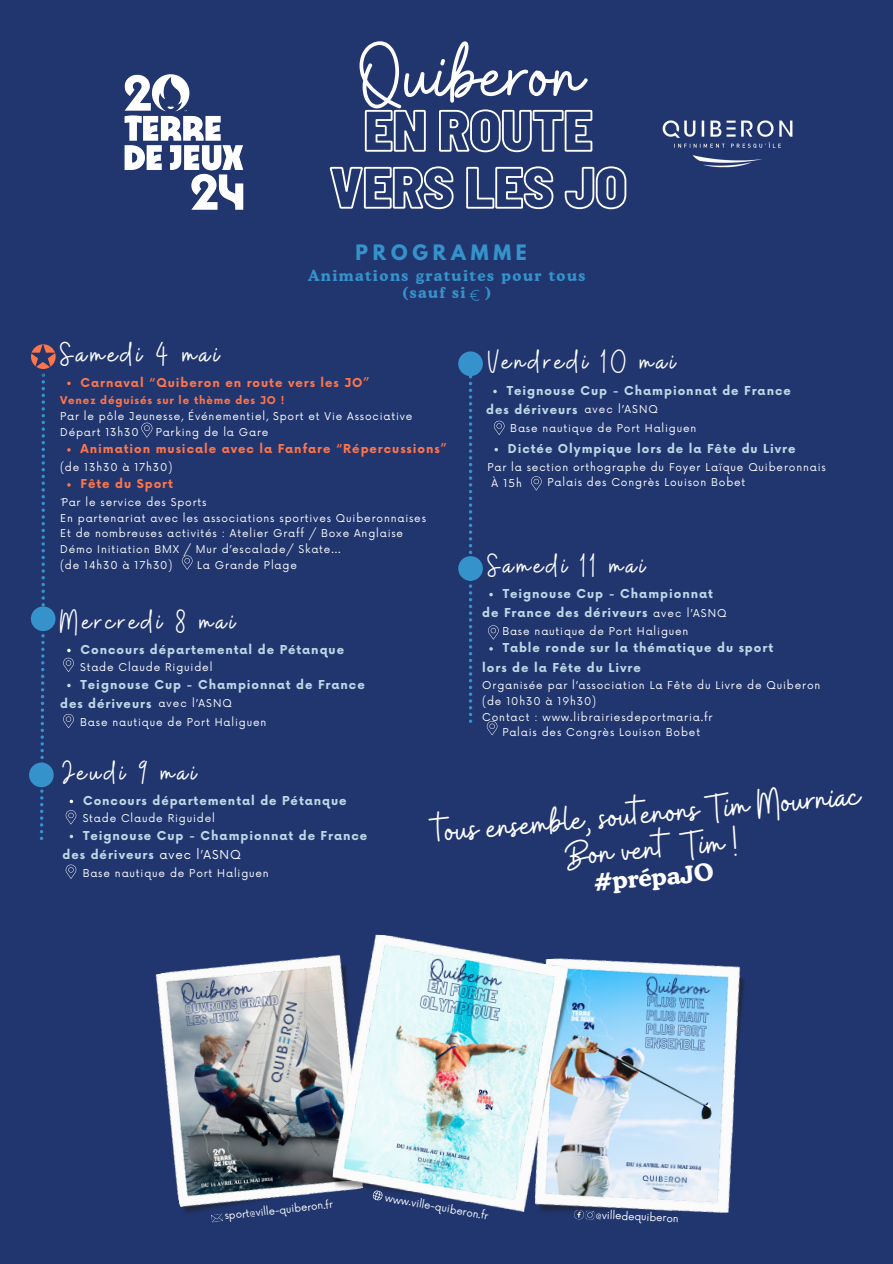
<style>
.page{position:relative;width:893px;height:1264px;background:#fff}
.page>*{position:absolute;margin:0;border:0;box-sizing:border-box;transform-origin:0 0}
.t1{font:93.3px "Buffalo";color:#fff}
.t2{font:42px/35px "Buffalo";color:#fff;text-align:center}
.t3{font:33.9px "Buffalo";letter-spacing:.1em;color:#fff}
.t4{font:33px "Buffalo";letter-spacing:.1em;color:#fff}
.t5{font:700 24px "Cooper BT";color:#fff}
.t6{font:700 18.9px "League Spartan";letter-spacing:.255em;color:#3692cb}
.t7{font:700 15px "Cooper BT";letter-spacing:.1em;color:#3692cb}
.t8{font:700 12px "Now";letter-spacing:.08em;color:#bfd8e6}
.t9{font:700 12px "Now";letter-spacing:.08em;color:#ff754a}
.t10{font:10.5px "Now";letter-spacing:.08em;color:#fff}
.t11{font:10.5px "Now";letter-spacing:.1em;color:#fff}
.t12{font:700 10.5px "Now";letter-spacing:.08em;color:#ff754a}
.t13{font:10.2px "Now";color:#fff}
.t14{font:10.05px "Now";color:#fff}
.s1{font-weight:400;color:#fff}
</style>
<div class="page">
<div style="left:0;top:0;width:892px;height:1263px;background:#21366f"></div>
<div style="left:458px;top:351px;width:25px;height:25px;background:#3692cb;border-radius:50%"></div>
<svg style="left:141px;top:422px;width:11px;height:15px"></svg>
<img style="left:575px;top:959px;width:170px;height:261px">
<img style="left:155px;top:955px;width:176px;height:268px">
<img style="left:331px;top:934px;width:244px;height:278px">
<svg style="left:573px;top:1209px;width:21px;height:10px"></svg>
<svg style="left:371px;top:1189px;width:13px;height:12px"></svg>
<svg style="left:182px;top:555px;width:10px;height:14px"></svg>
<svg style="left:66px;top:864px;width:10px;height:14px"></svg>
<img style="left:662px;top:120px;width:131px;height:48px">
<svg style="left:364px;top:109px;width:229px;height:44px"></svg>
<svg style="left:329px;top:166px;width:298px;height:44px"></svg>
<img style="left:124px;top:74px;width:120px;height:136px">
<svg style="left:211px;top:1213px;width:12px;height:9px"></svg>
<svg style="left:494px;top:421px;width:10px;height:14px"></svg>
<svg style="left:494px;top:448px;width:4px;height:3px"></svg>
<svg style="left:531px;top:476px;width:10px;height:14px"></svg>
<div style="left:458px;top:556px;width:25px;height:25px;background:#3692cb;border-radius:50%"></div>
<svg style="left:462px;top:354px;width:17px;height:369px"></svg>
<svg style="left:489px;top:593px;width:4px;height:3px"></svg>
<svg style="left:489px;top:647px;width:4px;height:3px"></svg>
<svg style="left:487px;top:721px;width:10px;height:14px"></svg>
<svg style="left:488px;top:625px;width:10px;height:14px"></svg>
<svg style="left:29px;top:344px;width:47px;height:496px"></svg>
<svg style="left:469px;top:290px;width:10px;height:11px"></svg>
<p class="t1" style="left:359px;top:15px;width:225px">Quiberon</p>
<p class="t6" style="left:355px;top:243px;width:173px">PROGRAMME</p>
<p class="t7" style="left:308px;top:266px;width:279px">Animations gratuites pour tous</p>
<p class="t7" style="left:402px;top:283px;width:65px">(sauf si</p>
<p class="t7" style="left:485px;top:283px;width:7px">)</p>
<h6 class="t3" style="left:60px;top:332px;width:160px">Samedi 4 mai</h6>
<p class="t9" style="left:81px;top:376px;width:290px">Carnaval “Quiberon en route vers les JO”</p>
<p class="t12" style="left:60px;top:395px;width:226px">Venez déguisés sur le thème des JO !</p>
<h4 class="t10" style="left:60px;top:410px;width:354px">Par le pôle Jeunesse, Événementiel, Sport et Vie Associative</h4>
<p class="t10" style="left:60px;top:426px;width:80px">Départ 13h30</p>
<p class="t10" style="left:156px;top:426px;width:114px">Parking de la Gare</p>
<p class="t9" style="left:81px;top:442px;width:367px">Animation musicale avec la Fanfare “Répercussions”</p>
<h4 class="t10" style="left:60px;top:461px;width:114px">(de 13h30 à 17h30)</h4>
<p class="t9" style="left:81px;top:477px;width:94px">Fête du Sport</p>
<p class="t10" style="left:60px;top:496px;width:148px">¨Par le service des Sports</p>
<p class="t10" style="left:60px;top:512px;width:367px">En partenariat avec les associations sportives Quiberonnaises</p>
<p class="t10" style="left:60px;top:528px;width:344px">Et de nombreuses activités : Atelier Graff / Boxe Anglaise</p>
<p class="t10" style="left:60px;top:543px;width:282px">Démo Initiation BMX / Mur d’escalade/ Skate...</p>
<p class="t10" style="left:60px;top:559px;width:114px">(de 14h30 à 17h30)</p>
<p class="t10" style="left:197px;top:559px;width:101px">La Grande Plage</p>
<p class="t4" style="left:60px;top:600px;width:176px">Mercredi 8 mai</p>
<h4 class="t8" style="left:81px;top:643px;width:265px">Concours départemental de Pétanque</h4>
<p class="t10" style="left:80px;top:662px;width:134px">Stade Claude Riguidel</p>
<p class="t8" style="left:81px;top:678px;width:286px">Teignouse Cup - Championnat de France</p>
<p class="t8" style="left:60px;top:697px;width:93px">des dériveurs</p>
<p class="t10" style="left:80px;top:716px;width:188px">Base nautique de Port Haliguen</p>
<p class="t11" style="left:158px;top:697px;width:75px">avec l’ASNQ</p>
<p class="t4" style="left:63px;top:751px;width:135px">Jeudi 9 mai</p>
<h4 class="t4" style="left:488px;top:340px;width:189px">Vendredi 10 mai</h4>
<p class="t11" style="left:584px;top:404px;width:75px">avec l’ASNQ</p>
<p class="t8" style="left:506px;top:384px;width:286px">Teignouse Cup - Championnat de France</p>
<p class="t8" style="left:486px;top:403px;width:93px">des dériveurs</p>
<p class="t10" style="left:510px;top:422px;width:188px">Base nautique de Port Haliguen</p>
<p class="t8" style="left:508px;top:442px;width:289px">Dictée Olympique lors de la Fête du Livre</p>
<p class="t10" style="left:487px;top:461px;width:340px">Par la section orthographe du Foyer Laïque Quiberonnais</p>
<p class="t10" style="left:491px;top:477px;width:32px">À 15h</p>
<p class="t10" style="left:547px;top:476px;width:199px">Palais des Congrès Louison Bobet</p>
<p class="t4" style="left:487px;top:544px;width:159px">Samedi 11 mai</p>
<p class="t8" style="left:502px;top:587px;width:212px">Teignouse Cup - Championnat</p>
<p class="t8" style="left:482px;top:606px;width:167px">de France des dériveurs</p>
<p class="t10" style="left:502px;top:625px;width:188px">Base nautique de Port Haliguen</p>
<p class="t8" style="left:502px;top:641px;width:272px">Table ronde sur la thématique du sport</p>
<p class="t8" style="left:482px;top:661px;width:160px">lors de la Fête du Livre</p>
<p class="t10" style="left:482px;top:679px;width:339px">Organisée par l’association La Fête du Livre de Quiberon</p>
<p class="t10" style="left:482px;top:695px;width:115px">(de 10h30 à 19h30)</p>
<p class="t10" style="left:482px;top:711px;width:232px">Contact : www.librairiesdeportmaria.fr</p>
<p class="t10" style="left:502px;top:726px;width:199px">Palais des Congrès Louison Bobet</p>
<p class="t11" style="left:653px;top:607px;width:75px">avec l’ASNQ</p>
<h1 class="t8" style="left:83px;top:794px;width:265px">Concours départemental de Pétanque</h1>
<h2 class="t10" style="left:83px;top:812px;width:134px">Stade Claude Riguidel</h2>
<h2 class="t8" style="left:83px;top:829px;width:286px">Teignouse Cup - Championnat de France</h2>
<p class="t8" style="left:63px;top:848px;width:180px">des dériveurs <span class="s1">avec l’ASNQ</span></p>
<h5 class="t10" style="left:83px;top:867px;width:188px">Base nautique de Port Haliguen</h5>
<p class="t2" style="left:435px;top:817px;width:426px;rotate:-5deg">tous ensemble, soutenons Tim Mourniac<br>Bon vent Tim !</p>
<p class="t5" style="left:592px;top:867px;width:121px;rotate:-5deg">#prépaJO</p>
<p class="t14" style="left:224px;top:1210px;width:110px;rotate:-6deg">sport@ville-quiberon.fr</p>
<p class="t13" style="left:386px;top:1191px;width:106px;rotate:10deg">www.ville-quiberon.fr</p>
<p class="t13" style="left:596px;top:1209px;width:84px;rotate:2deg">@villedequiberon</p>
</div>
